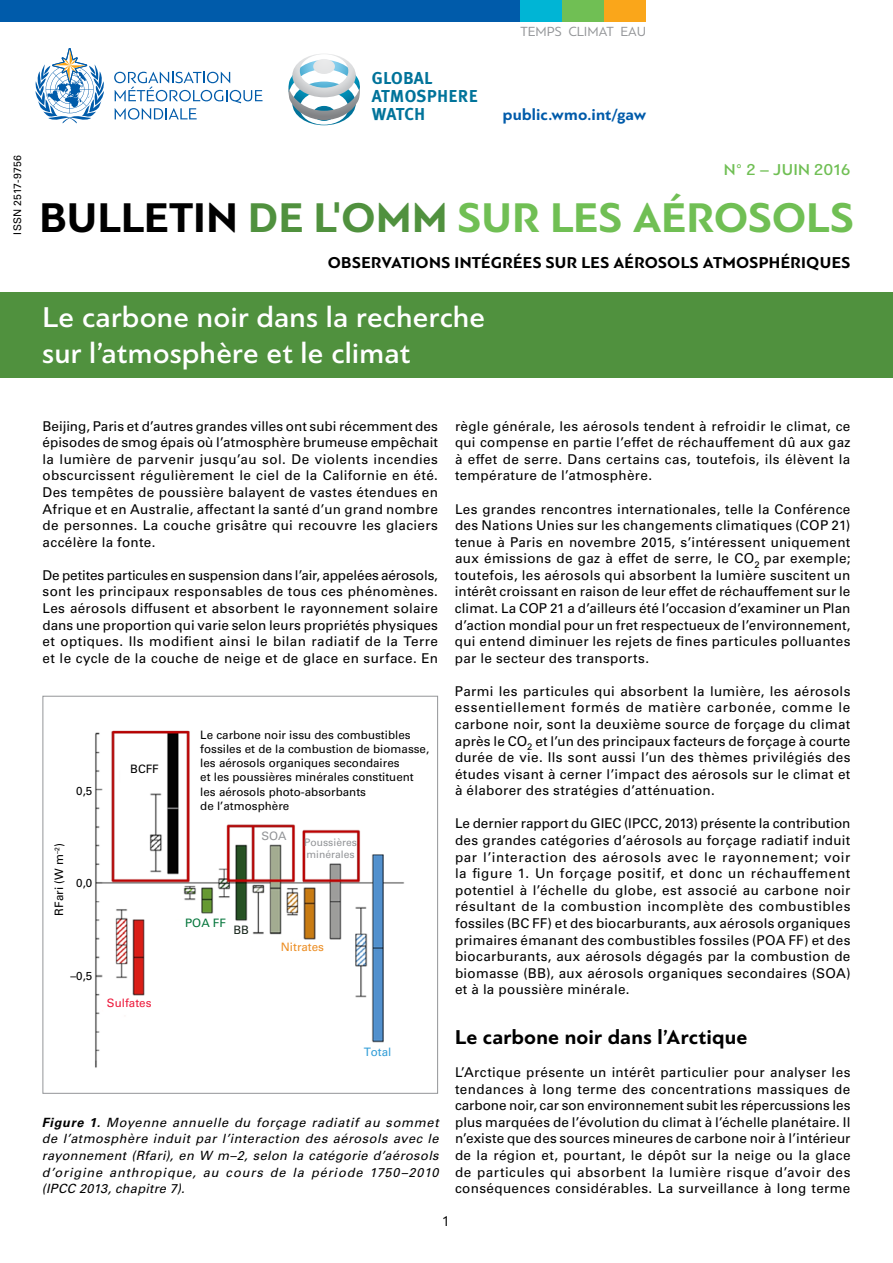
<style>
.page{position:relative;width:893px;height:1263px;background:#fff}
.page>*{position:absolute;margin:0;border:0;box-sizing:border-box;transform-origin:0 0}
.t1{font:700 43.5px "PF Bague Sans Pro";letter-spacing:.005em;color:#70bf54}
.t2{font:500 30px/36px "PF Bague Sans Pro";letter-spacing:.01em;color:#fff}
.t3{font:700 21px "PF Bague Sans Pro";letter-spacing:.01em;color:#000}
.t4{font:700 17.25px/18px "Meta Plus";letter-spacing:.015em;color:#00739a}
.t5{font:700 16.5px "PF Bague Sans Pro";letter-spacing:.015em;color:#000}
.t6{font:700 16.5px "PF Bague Sans Pro";letter-spacing:.01em;color:#005baa}
.t7{font:500 16.5px "PF Bague Sans Pro";letter-spacing:.015em;color:#70bf54}
.t8{font:15px "PF Bague Sans Pro";color:#000}
.t9{font:13.8px "PF Bague Sans Pro";color:#939598}
.t10{font:13.5px/16.6px "Univers LTCYR 55 Roman";letter-spacing:.025em;color:#000;text-align:justify}
.t11{font:italic 12.75px/16.5px "Univers LTCYR 55";letter-spacing:.065em;color:#000;text-align:justify}
.t12{font:11.55px/14.2px "Univers LTCYR 55 Roman";color:#000}
.t13{font:11.55px "Univers LTCYR 55 Roman";color:#ed1a3c}
.t14{font:11.55px "Univers LTCYR 55 Roman";color:#ec8d22}
.t15{font:11.55px "Univers LTCYR 55 Roman";color:#05763c}
.t16{font:11.55px "Univers LTCYR 55 Roman";color:#319dd7}
.t17{font:11.55px "Univers LTCYR 55 Roman";color:#939598}
.t18{font:11.55px "Univers LTCYR 55 Roman";color:#18261c}
.t19{font:10.5px "Univers LTCYR 55 Roman";letter-spacing:.015em;color:#000}
.t20{font:10.35px/12.5px "Univers LTCYR 55 Roman";color:#939598}
.s1{color:#000}
.s2{color:#50913e}
.s3{font-family:"Univers LTCYR 65";font-weight:700}
</style>
<div class="page">
<div style="left:0;top:292px;width:893px;height:86px;background:#50913e"></div>
<svg style="left:114px;top:72px;width:149px;height:48px"></svg>
<svg style="left:35px;top:48px;width:69px;height:75px"></svg>
<div style="left:0;top:0;width:520px;height:21px;background:#005baa"></div>
<div style="left:520px;top:0;width:42px;height:21px;background:#00b5d5"></div>
<div style="left:562px;top:0;width:42px;height:21px;background:#70bf54"></div>
<div style="left:604px;top:0;width:42px;height:21px;background:#faa61a"></div>
<img style="left:95px;top:730px;width:309px;height:338px">
<div style="left:43px;top:696px;width:395px;height:398px;border:1px solid #939598"></div>
<svg style="left:288px;top:54px;width:72px;height:71px"></svg>
<p class="t19" style="left:10px;top:235px;width:81px;rotate:-90deg">ISSN 2517-9756</p>
<p class="t4" style="left:372px;top:69px;width:108px">GLOBAL<br>ATMOSPHERE<br>WATCH</p>
<p class="t9" style="left:520px;top:23px;width:127px">TEMPS CLIMAT EAU</p>
<p class="t6" style="left:503px;top:105px;width:145px">public.wmo.int/gaw</p>
<p class="t7" style="left:724px;top:160px;width:128px">N° 2 – JUIN 2016</p>
<h1 class="t1" style="left:39px;top:192px;width:816px"><span class="s1">BULLETIN</span> <span class="s2">DE L'OMM</span> SUR LES AÉROSOLS</h1>
<p class="t5" style="left:328px;top:253px;width:524px">OBSERVATIONS INTÉGRÉES SUR LES AÉROSOLS ATMOSPHÉRIQUES</p>
<h2 class="t2" style="left:43px;top:300px;width:444px">Le carbone noir dans la recherche sur l’atmosphère et le climat</h2>
<p class="t10" style="left:43px;top:417px;width:397px">Beijing, Paris et d’autres grandes villes ont subi récemment des épisodes de smog épais où l’atmosphère brumeuse empêchait la lumière de parvenir jusqu’au sol. De violents incendies obscurcissent régulièrement le ciel de la Californie en été.<br>Des tempêtes de poussière balayent de vastes étendues en Afrique et en Australie, affectant la santé d’un grand nombre de personnes. La couche grisâtre qui recouvre les glaciers accélère la fonte.</p>
<p class="t10" style="left:43px;top:566px;width:397px">De petites particules en suspension dans l’air, appelées aérosols, sont les principaux responsables de tous ces phénomènes.<br>Les aérosols diffusent et absorbent le rayonnement solaire dans une proportion qui varie selon leurs propriétés physiques et optiques. Ils modifient ainsi le bilan radiatif de la Terre et le cycle de la couche de neige et de glace en surface. En</p>
<p class="t12" style="left:76px;top:783px;width:18px">0,5</p>
<p class="t12" style="left:52px;top:916px;width:74px;rotate:-90deg">RFari (W m<sup>–2</sup>)</p>
<p class="t12" style="left:76px;top:876px;width:18px">0,0</p>
<p class="t12" style="left:130px;top:762px;width:30px">BCFF</p>
<p class="t12" style="left:70px;top:968px;width:23px">–0,5</p>
<p class="t13" style="left:107px;top:994px;width:46px">Sulfates</p>
<p class="t12" style="left:200px;top:727px;width:231px">Le carbone noir issu des combustibles fossiles et de la combustion de biomasse, les aérosols organiques secondaires<br>et les poussières minérales constituent les aérosols photo-absorbants<br>de l’atmosphère</p>
<p class="t17" style="left:261px;top:828px;width:27px">SOA</p>
<p class="t20" style="left:304px;top:835px;width:54px">Poussières minérales</p>
<p class="t15" style="left:185px;top:915px;width:42px">POA FF</p>
<p class="t18" style="left:233px;top:922px;width:17px">BB</p>
<p class="t14" style="left:281px;top:939px;width:45px">Nitrates</p>
<p class="t16" style="left:364px;top:1044px;width:29px">Total</p>
<p class="t11" style="left:42px;top:1114px;width:398px"><span class="s3">Figure 1.</span> Moyenne annuelle du forçage radiatif au sommet de l’atmosphère induit par l’interaction des aérosols avec le rayonnement (Rfari), en W m–2, selon la catégorie d’aérosols d’origine anthropique, au cours de la période 1750–2010 (IPCC 2013, chapitre 7).</p>
<p class="t10" style="left:455px;top:417px;width:397px">règle générale, les aérosols tendent à refroidir le climat, ce qui compense en partie l’effet de réchauffement dû aux gaz à effet de serre. Dans certains cas, toutefois, ils élèvent la température de l’atmosphère.</p>
<p class="t10" style="left:455px;top:500px;width:397px">Les grandes rencontres internationales, telle la Conférence des Nations Unies sur les changements climatiques (COP 21) tenue à Paris en novembre 2015, s’intéressent uniquement aux émissions de gaz à effet de serre, le CO<sub>2</sub> par exemple; toutefois, les aérosols qui absorbent la lumière suscitent un intérêt croissant en raison de leur effet de réchauffement sur le climat. La COP 21 a d’ailleurs été l’occasion d’examiner un Plan d’action mondial pour un fret respectueux de l’environnement, qui entend diminuer les rejets de fines particules polluantes par le secteur des transports.</p>
<p class="t10" style="left:455px;top:682px;width:397px">Parmi les particules qui absorbent la lumière, les aérosols essentiellement formés de matière carbonée, comme le carbone noir, sont la deuxième source de forçage du climat après le CO<sub>2</sub> et l’un des principaux facteurs de forçage à courte durée de vie. Ils sont aussi l’un des thèmes privilégiés des études visant à cerner l’impact des aérosols sur le climat et à élaborer des stratégies d’atténuation.</p>
<p class="t10" style="left:455px;top:815px;width:397px">Le dernier rapport du GIEC (IPCC, 2013) présente la contribution des grandes catégories d’aérosols au forçage radiatif induit par l’interaction des aérosols avec le rayonnement; voir la figure 1. Un forçage positif, et donc un réchauffement potentiel à l’échelle du globe, est associé au carbone noir résultant de la combustion incomplète des combustibles fossiles (BC FF) et des biocarburants, aux aérosols organiques primaires émanant des combustibles fossiles (POA FF) et des biocarburants, aux aérosols dégagés par la combustion de biomasse (BB), aux aérosols organiques secondaires (SOA) et à la poussière minérale.</p>
<h3 class="t3" style="left:455px;top:1024px;width:294px">Le carbone noir dans l’Arctique</h3>
<p class="t10" style="left:455px;top:1063px;width:397px">L’Arctique présente un intérêt particulier pour analyser les tendances à long terme des concentrations massiques de carbone noir, car son environnement subit les répercussions les plus marquées de l’évolution du climat à l’échelle planétaire. Il n’existe que des sources mineures de carbone noir à l’intérieur de la région et, pourtant, le dépôt sur la neige ou la glace de particules qui absorbent la lumière risque d’avoir des conséquences considérables. La surveillance à long terme</p>
<p class="t8" style="left:442px;top:1213px;width:10px">1</p>
</div>
